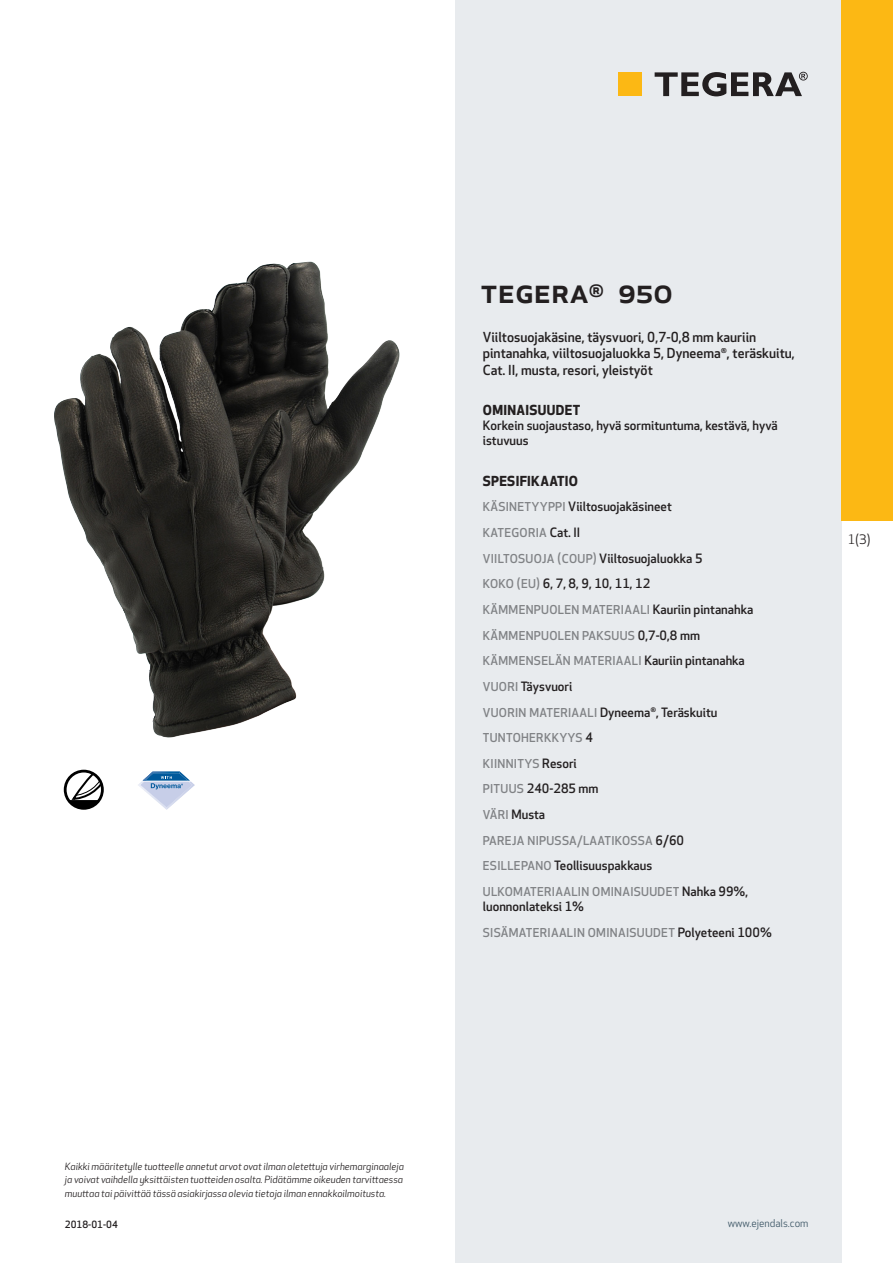
<style>
.page{position:relative;width:893px;height:1263px;background:#fff}
.page>*{position:absolute;margin:0;border:0;box-sizing:border-box;transform-origin:0 0}
.prodname{font:500 34.5px "Apex New";color:#231f20}
.Funktion_body{font:500 13.5px/16.5px "Apex New";color:#231f20}
.Funktion_body-2{font:700 13.5px "Apex New";letter-spacing:.025em;color:#231f20}
.t1{font:12.75px "Apex New";color:#231f20}
.Funktion_body-3{font:500 12.6px/15px "Apex New";color:#231f20}
.Funktion_body-4{font:500 12px "Apex New";letter-spacing:.025em;color:#808285}
.t2{font:10.5px "Apex New";color:#405968}
.t3{font:italic 9.75px/13.5px "Apex New";color:#231f20;text-align:justify}
.Sidfot_datum{font:500 9.75px "Apex New";color:#231f20}
.s1{font-size:12px;color:#808285}
.s2{font-size:12.6px;color:#231f20}
</style>
<div class="page">
<div style="left:455px;top:0;width:387px;height:1263px;background:#e8ebee"></div>
<div style="left:842px;top:0;width:51px;height:520px;background:#fcb814"></div>
<img style="left:54px;top:262px;width:249px;height:476px">
<div style="left:618px;top:72px;width:24px;height:24px;background:#fcb814"></div>
<svg style="left:655px;top:72px;width:153px;height:24px"></svg>
<svg style="left:64px;top:770px;width:40px;height:40px"></svg>
<svg style="left:138px;top:771px;width:57px;height:39px"></svg>
<p class="prodname" style="left:480px;top:267px;width:194px">TEGERA<sup>®</sup> 950</p>
<p class="Funktion_body" style="left:483px;top:328px;width:313px">Viiltosuojakäsine, täysvuori, 0,7-0,8 mm kauriin pintanahka, viiltosuojaluokka 5, Dyneema<sup>®</sup>, teräskuitu,<br>Cat. II, musta, resori, yleistyöt</p>
<p class="Funktion_body-2" style="left:483px;top:400px;width:99px">OMINAISUUDET</p>
<p class="Funktion_body-3" style="left:483px;top:418px;width:296px">Korkein suojaustaso, hyvä sormituntuma, kestävä, hyvä istuvuus</p>
<p class="Funktion_body-2" style="left:483px;top:471px;width:97px">SPESIFIKAATIO</p>
<p class="Funktion_body-3" style="left:483px;top:499px;width:190px"><span class="s1">KÄSINETYYPPI</span> Viiltosuojakäsineet</p>
<p class="Funktion_body-4" style="left:483px;top:525px;width:99px">KATEGORIA <span class="s2">Cat. II</span></p>
<p class="Funktion_body-3" style="left:483px;top:550px;width:221px"><span class="s1">VIILTOSUOJA (COUP)</span> Viiltosuojaluokka 5</p>
<p class="Funktion_body-3" style="left:483px;top:576px;width:169px"><span class="s1">KOKO (EU)</span> 6, 7, 8, 9, 10, 11, 12</p>
<p class="Funktion_body-4" style="left:483px;top:602px;width:272px">KÄMMENPUOLEN MATERIAALI <span class="s2">Kauriin pintanahka</span></p>
<p class="Funktion_body-4" style="left:483px;top:627px;width:219px">KÄMMENPUOLEN PAKSUUS <span class="s2">0,7-0,8 mm</span></p>
<p class="Funktion_body-4" style="left:483px;top:653px;width:263px">KÄMMENSELÄN MATERIAALI <span class="s2">Kauriin pintanahka</span></p>
<p class="Funktion_body-3" style="left:483px;top:679px;width:91px"><span class="s1">VUORI</span> Täysvuori</p>
<p class="Funktion_body-3" style="left:483px;top:704px;width:236px"><span class="s1">VUORIN MATERIAALI</span> Dyneema<sup>®</sup>, Teräskuitu</p>
<p class="Funktion_body-4" style="left:483px;top:730px;width:112px">TUNTOHERKKYYS <span class="s2">4</span></p>
<p class="Funktion_body-4" style="left:483px;top:755px;width:95px">KIINNITYS <span class="s2">Resori</span></p>
<p class="Funktion_body-3" style="left:483px;top:781px;width:117px"><span class="s1">PITUUS</span> 240-285 mm</p>
<p class="Funktion_body-3" style="left:483px;top:807px;width:64px"><span class="s1">VÄRI</span> Musta</p>
<p class="Funktion_body-4" style="left:483px;top:832px;width:203px">PAREJA NIPUSSA/LAATIKOSSA <span class="s2">6/60</span></p>
<p class="Funktion_body-3" style="left:483px;top:858px;width:171px"><span class="s1">ESILLEPANO</span> Teollisuuspakkaus</p>
<p class="Funktion_body-4" style="left:483px;top:883px;width:267px">ULKOMATERIAALIN OMINAISUUDET <span class="s2">Nahka 99%,</span></p>
<p class="Funktion_body-3" style="left:483px;top:899px;width:103px">luonnonlateksi 1%</p>
<p class="Funktion_body-4" style="left:483px;top:924px;width:291px">SISÄMATERIAALIN OMINAISUUDET <span class="s2">Polyeteeni 100%</span></p>
<p class="t1" style="left:848px;top:531px;width:24px">1(3)</p>
<p class="t3" style="left:65px;top:1159px;width:340px">Kaikki määritetylle tuotteelle annetut arvot ovat ilman oletettuja virhemarginaaleja ja voivat vaihdella yksittäisten tuotteiden osalta. Pidätämme oikeuden tarvittaessa muuttaa tai päivittää tässä asiakirjassa olevia tietoja ilman ennakkoilmoitusta.</p>
<p class="Sidfot_datum" style="left:65px;top:1218px;width:54px">2018-01-04</p>
<p class="t2" style="left:728px;top:1217px;width:82px">www.ejendals.com</p>
</div>
